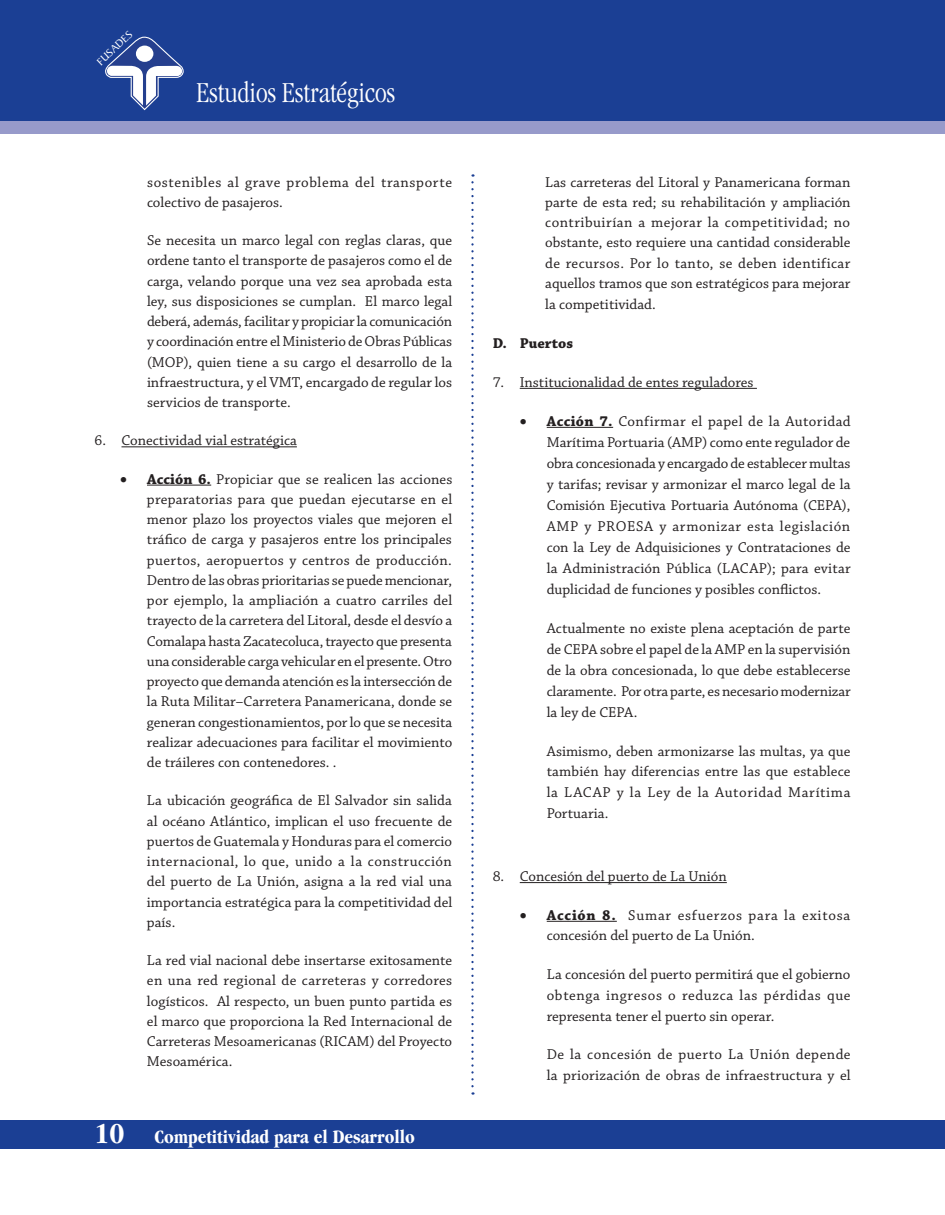
<style>
.page{position:relative;width:945px;height:1215px;background:#fff}
.page>*{position:absolute;margin:0;border:0;box-sizing:border-box;transform-origin:0 0}
.t1{font:300 condensed 30px "Garamond";color:#fff}
.t2{font:700 condensed 19.5px "Garamond";color:#fff}
.t3{font:15px/20.2px "Chaparral Pro";color:#231f20;text-align:justify}
.t4{font:15px/20.2px "Chaparral Pro";letter-spacing:.04em;color:#231f20}
.t5{font:15px/20.7px "Chaparral Pro";letter-spacing:.025em;color:#231f20}
.t6{font:700 15px "Chaparral Pro";color:#231f20}
.t7{font:11.25px "Baker Signet";color:#fff}
.s1{font-weight:700}
.s2{font-size:30px}
</style>
<div class="page">
<svg style="left:471px;top:174px;width:3px;height:921px"></svg>
<hr style="left:122px;top:446px;width:175px;height:1px;background:#231f20">
<hr style="left:147px;top:485px;width:64px;height:1px;background:#231f20">
<hr style="left:520px;top:388px;width:237px;height:1px;background:#231f20">
<hr style="left:547px;top:427px;width:66px;height:1px;background:#231f20">
<hr style="left:520px;top:882px;width:207px;height:1px;background:#231f20">
<hr style="left:547px;top:921px;width:70px;height:1px;background:#231f20">
<div style="left:0;top:14px;width:945px;height:120px;background:#979aca"></div>
<div style="left:0;top:0;width:945px;height:120px;background:#1b3f94"></div>
<div style="left:0;top:1120px;width:945px;height:29px;background:#1b3f94"></div>
<svg style="left:105px;top:36px;width:79px;height:75px"></svg>
<p class="t7" style="left:94px;top:59px;width:46px;rotate:-43deg">FUSADES</p>
<h1 class="t1" style="left:196px;top:77px;width:201px">Estudios Estratégicos</h1>
<p class="t4" style="left:147px;top:172px;width:307px">sostenibles al grave problema del transporte colectivo de pasajeros.</p>
<p class="t3" style="left:147px;top:231px;width:307px">Se necesita un marco legal con reglas claras, que ordene tanto el transporte de pasajeros como el de carga, velando porque una vez sea aprobada esta ley, sus disposiciones se cumplan. El marco legal deberá, además, facilitar y propiciar la comunicación y coordinación entre el Ministerio de Obras Públicas (MOP), quien tiene a su cargo el desarrollo de la infraestructura, y el VMT, encargado de regular los servicios de transporte.</p>
<p class="t3" style="left:94px;top:431px;width:204px">6. Conectividad vial estratégica</p>
<p class="t3" style="left:147px;top:469px;width:307px;text-indent:-27px">• <span class="s1">Acción 6.</span> Propiciar que se realicen las acciones preparatorias para que puedan ejecutarse en el menor plazo los proyectos viales que mejoren el tráfico de carga y pasajeros entre los principales puertos, aeropuertos y centros de producción.<br>Dentro de las obras prioritarias se puede mencionar, por ejemplo, la ampliación a cuatro carriles del trayecto de la carretera del Litoral, desde el desvío a Comalapa hasta Zacatecoluca, trayecto que presenta una considerable carga vehicular en el presente. Otro proyecto que demanda atención es la intersección de la Ruta Militar–Carretera Panamericana, donde se generan congestionamientos, por lo que se necesita realizar adecuaciones para facilitar el movimiento de tráileres con contenedores. .</p>
<p class="t3" style="left:147px;top:791px;width:307px">La ubicación geográfica de El Salvador sin salida al océano Atlántico, implican el uso frecuente de puertos de Guatemala y Honduras para el comercio internacional, lo que, unido a la construcción del puerto de La Unión, asigna a la red vial una importancia estratégica para la competitividad del país.</p>
<p class="t3" style="left:147px;top:951px;width:307px">La red vial nacional debe insertarse exitosamente en una red regional de carreteras y corredores logísticos. Al respecto, un buen punto partida es el marco que proporciona la Red Internacional de Carreteras Mesoamericanas (RICAM) del Proyecto Mesoamérica.</p>
<h2 class="t2" style="left:95px;top:1126px;width:322px"><span class="s2">10</span> Competitividad para el Desarrollo</h2>
<p class="t3" style="left:545px;top:172px;width:307px">Las carreteras del Litoral y Panamericana forman parte de esta red; su rehabilitación y ampliación contribuirían a mejorar la competitividad; no obstante, esto requiere una cantidad considerable de recursos. Por lo tanto, se deben identificar aquellos tramos que son estratégicos para mejorar la competitividad.</p>
<p class="t6" style="left:493px;top:334px;width:82px">D. Puertos</p>
<p class="t3" style="left:493px;top:373px;width:262px">7. Institucionalidad de entes reguladores</p>
<p class="t3" style="left:547px;top:411px;width:305px;line-height:21px;text-indent:-27px">• <span class="s1">Acción 7.</span> Confirmar el papel de la Autoridad Marítima Portuaria (AMP) como ente regulador de obra concesionada y encargado de establecer multas y tarifas; revisar y armonizar el marco legal de la Comisión Ejecutiva Portuaria Autónoma (CEPA), AMP y PROESA y armonizar esta legislación con la Ley de Adquisiciones y Contrataciones de la Administración Pública (LACAP); para evitar duplicidad de funciones y posibles conflictos.</p>
<p class="t3" style="left:547px;top:618px;width:305px;line-height:21px">Actualmente no existe plena aceptación de parte de CEPA sobre el papel de la AMP en la supervisión de la obra concesionada, lo que debe establecerse claramente. Por otra parte, es necesario modernizar la ley de CEPA.</p>
<p class="t3" style="left:547px;top:741px;width:305px;line-height:20.7px">Asimismo, deben armonizarse las multas, ya que también hay diferencias entre las que establece la LACAP y la Ley de la Autoridad Marítima Portuaria.</p>
<p class="t3" style="left:493px;top:867px;width:236px">8. Concesión del puerto de La Unión</p>
<p class="t4" style="left:547px;top:905px;width:305px;line-height:20.7px;text-indent:-27px">• <span class="s1">Acción 8.</span> Sumar esfuerzos para la exitosa concesión del puerto de La Unión.</p>
<p class="t3" style="left:547px;top:965px;width:305px;line-height:20.7px">La concesión del puerto permitirá que el gobierno obtenga ingresos o reduzca las pérdidas que representa tener el puerto sin operar.</p>
<p class="t5" style="left:547px;top:1045px;width:306px">De la concesión de puerto La Unión depende la priorización de obras de infraestructura y el</p>
</div>
